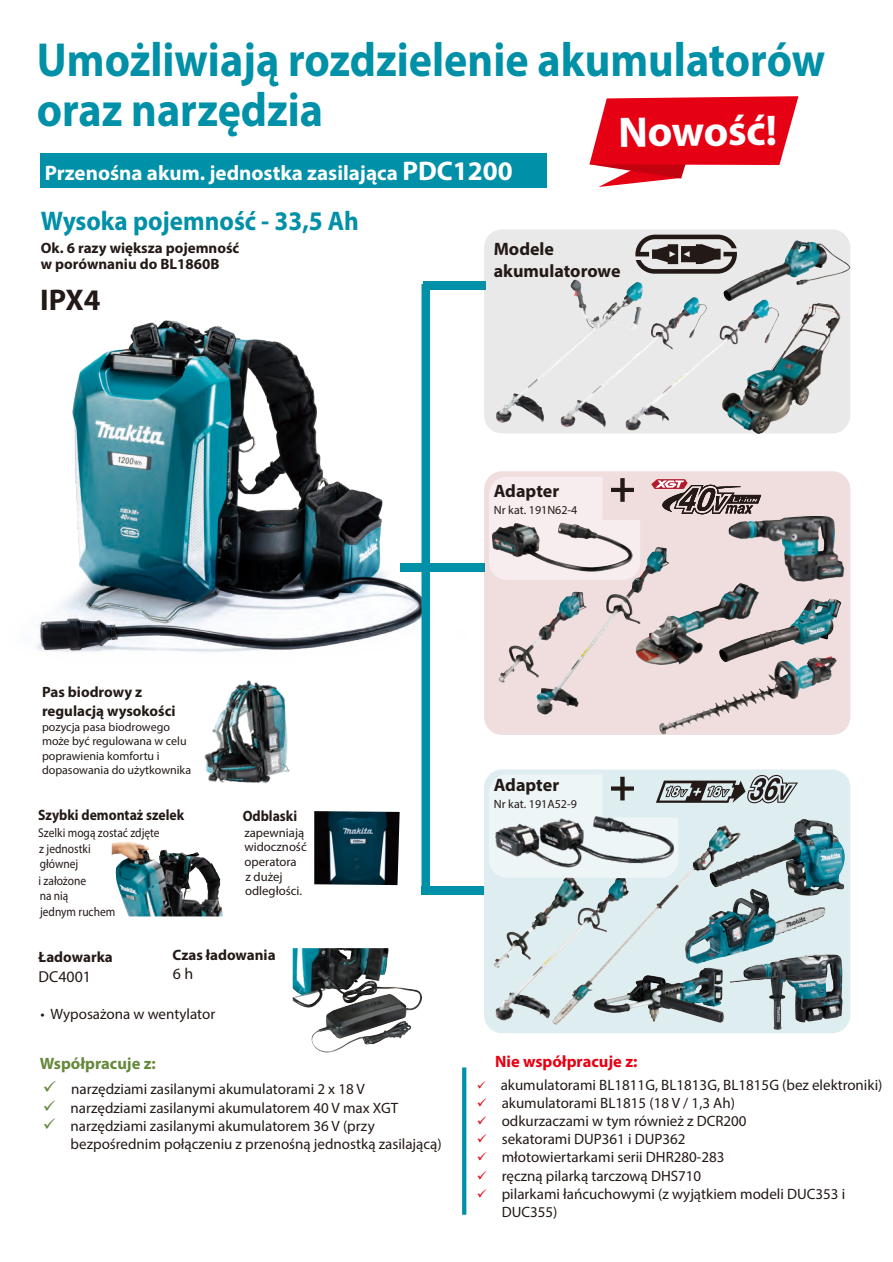
<style>
.page{position:relative;width:893px;height:1262px;background:#fff}
.page>*{position:absolute;margin:0;border:0;box-sizing:border-box;transform-origin:0 0}
.t1{font:700 48px/49.9px "Myriad Pro";color:#0090a7;scale:.92 1}
.t2{font:700 43.05px "Myriad Pro";color:#fff}
.t3{font:700 30px "Myriad Pro";color:#231916}
.t4{font:700 27px "Myriad Pro";color:#0090a7;scale:.93 1}
.t5{font:700 21px "Myriad Pro";color:#fff}
.t6{font:700 18px/21.6px "Myriad Pro";color:#231916}
.t7{font:700 16.5px "Myriad Pro";color:#e60013}
.t8{font:700 16.5px "Myriad Pro";color:#66893c}
.t9{font:15.9px "Myriad Pro";color:#231916}
.t10{font:15px/18px "Myriad Pro";color:#231916}
.t11{font:700 15px/16.6px "Myriad Pro";color:#231916}
.t12{font:700 15px "Myriad Pro";color:#231916;scale:.91 1}
.t13{font:12.75px/16.2px "Myriad Pro";color:#231916;scale:.9 1}
.t14{font:12.75px/14.7px "Myriad Pro";color:#231916}
.t15{font:12px/14.4px "Myriad Pro";color:#231916}
.s1{font-size:27px}
.s2{color:#66893c}
.s3{color:#e60013}
</style>
<div class="page">
<div style="left:423px;top:281px;width:63px;height:9px;background:#0090a7"></div>
<div style="left:421px;top:886px;width:65px;height:8px;background:#0090a7"></div>
<img style="left:36px;top:320px;width:462px;height:332px">
<div style="left:400px;top:563px;width:85px;height:8px;background:#0090a7"></div>
<div style="left:484px;top:229px;width:366px;height:204px;background:#e9e9e9;border-radius:18px"></div>
<div style="left:421px;top:284px;width:9px;height:602px;background:#0090a7"></div>
<img style="left:112px;top:841px;width:111px;height:75px">
<img style="left:314px;top:811px;width:85px;height:74px">
<img style="left:204px;top:680px;width:86px;height:104px">
<svg style="left:635px;top:235px;width:97px;height:39px"></svg>
<img style="left:570px;top:280px;width:13px;height:17px">
<img style="left:552px;top:297px;width:141px;height:130px">
<img style="left:619px;top:299px;width:144px;height:132px">
<img style="left:722px;top:240px;width:127px;height:62px">
<img style="left:722px;top:303px;width:95px;height:127px">
<div style="left:40px;top:153px;width:507px;height:35px;background:#0090a7"></div>
<img style="left:293px;top:948px;width:127px;height:104px">
<div style="left:484px;top:471px;width:366px;height:264px;background:#f0dedf;border-radius:18px"></div>
<svg style="left:651px;top:479px;width:110px;height:35px"></svg>
<img style="left:536px;top:547px;width:122px;height:168px">
<img style="left:739px;top:662px;width:92px;height:38px">
<img style="left:719px;top:599px;width:121px;height:63px">
<img style="left:728px;top:516px;width:116px;height:66px">
<img style="left:637px;top:584px;width:102px;height:61px">
<img style="left:498px;top:591px;width:77px;height:92px">
<svg style="left:489px;top:477px;width:151px;height:103px"></svg>
<img style="left:497px;top:523px;width:131px;height:44px">
<svg style="left:484px;top:769px;width:366px;height:264px;background:#b9cdd2"></svg>
<img style="left:725px;top:819px;width:78px;height:68px">
<img style="left:729px;top:954px;width:84px;height:75px">
<img style="left:490px;top:887px;width:104px;height:128px">
<img style="left:566px;top:877px;width:159px;height:127px">
<img style="left:493px;top:887px;width:91px;height:81px">
<img style="left:685px;top:889px;width:96px;height:74px">
<img style="left:594px;top:967px;width:129px;height:55px">
<svg style="left:489px;top:774px;width:309px;height:103px;background:#b8c3c5"></svg>
<img style="left:488px;top:792px;width:186px;height:95px">
<svg style="left:462px;top:1067px;width:4px;height:147px"></svg>
<svg style="left:589px;top:96px;width:209px;height:91px"></svg>
<h1 class="t1" style="left:37px;top:39px;width:858px">Umożliwiają rozdzielenie akumulatorów oraz narzędzia</h1>
<h2 class="t2" style="left:618px;top:115px;width:160px;rotate:-1deg">Nowość!</h2>
<h3 class="t5" style="left:45px;top:164px;width:469px">Przenośna akum. jednostka zasilająca <span class="s1">PDC1200</span></h3>
<h3 class="t4" style="left:41px;top:210px;width:343px">Wysoka pojemność - 33,5 Ah</h3>
<p class="t11" style="left:41px;top:241px;width:200px">Ok. 6 razy większa pojemność w porównaniu do BL1860B</p>
<h3 class="t3" style="left:40px;top:288px;width:62px">IPX4</h3>
<p class="t11" style="left:42px;top:684px;width:135px;line-height:18.6px">Pas biodrowy z regulacją wysokości</p>
<p class="t15" style="left:42px;top:720px;width:151px">pozycja pasa biodrowego może być regulowana w celu poprawienia komfortu i dopasowania do użytkownika</p>
<p class="t12" style="left:38px;top:809px;width:162px">Szybki demontaż szelek</p>
<p class="t13" style="left:38px;top:825px;width:136px">Szelki mogą zostać zdjęte z jednostki<br>głównej<br>i założone</p>
<p class="t13" style="left:40px;top:889px;width:86px">na nią<br>jednym ruchem</p>
<p class="t12" style="left:243px;top:809px;width:61px">Odblaski</p>
<p class="t14" style="left:244px;top:827px;width:64px;line-height:13.5px">zapewniają widoczność</p>
<p class="t14" style="left:244px;top:855px;width:59px">operatora z dużej odległości.</p>
<p class="t11" style="left:172px;top:948px;width:105px">Czas ładowania</p>
<p class="t9" style="left:173px;top:967px;width:22px">6 h</p>
<p class="t11" style="left:39px;top:950px;width:76px">Ładowarka</p>
<p class="t9" style="left:39px;top:969px;width:54px">DC4001</p>
<p class="t10" style="left:40px;top:1005px;width:176px">• Wyposażona w wentylator</p>
<p class="t6" style="left:493px;top:240px;width:128px">Modele akumulatorowe</p>
<p class="t6" style="left:493px;top:481px;width:67px">Adapter</p>
<p class="t15" style="left:493px;top:503px;width:85px">Nr kat. 191N62-4</p>
<p class="t6" style="left:493px;top:775px;width:67px">Adapter</p>
<p class="t15" style="left:493px;top:797px;width:85px">Nr kat. 191A52-9</p>
<p class="t8" style="left:40px;top:1056px;width:117px">Współpracuje z:</p>
<p class="t7" style="left:495px;top:1055px;width:144px">Nie współpracuje z:</p>
<p class="t10" style="left:43px;top:1081px;width:323px"><span class="s2">✓</span> narzędziami zasilanymi akumulatorami 2 x 18 V</p>
<p class="t10" style="left:43px;top:1099px;width:357px"><span class="s2">✓</span> narzędziami zasilanymi akumulatorem 40 V max XGT</p>
<p class="t10" style="left:71px;top:1118px;width:372px;text-indent:-28px"><span class="s2">✓</span> narzędziami zasilanymi akumulatorem 36 V (przy bezpośrednim połączeniu z przenośną jednostką zasilającą)</p>
<p class="t10" style="left:476px;top:1077px;width:407px"><span class="s3">✓</span> akumulatorami BL1811G, BL1813G, BL1815G (bez elektroniki)</p>
<p class="t10" style="left:476px;top:1095px;width:260px"><span class="s3">✓</span> akumulatorami BL1815 (18 V / 1,3 Ah)</p>
<p class="t10" style="left:476px;top:1113px;width:271px"><span class="s3">✓</span> odkurzaczami w tym również z DCR200</p>
<p class="t10" style="left:476px;top:1131px;width:210px"><span class="s3">✓</span> sekatorami DUP361 i DUP362</p>
<p class="t10" style="left:476px;top:1149px;width:249px"><span class="s3">✓</span> młotowiertarkami serii DHR280-283</p>
<p class="t10" style="left:476px;top:1167px;width:226px"><span class="s3">✓</span> ręczną pilarką tarczową DHS710</p>
<p class="t10" style="left:501px;top:1185px;width:345px;text-indent:-25px"><span class="s3">✓</span> pilarkami łańcuchowymi (z wyjątkiem modeli DUC353 i<br>DUC355)</p>
</div>
